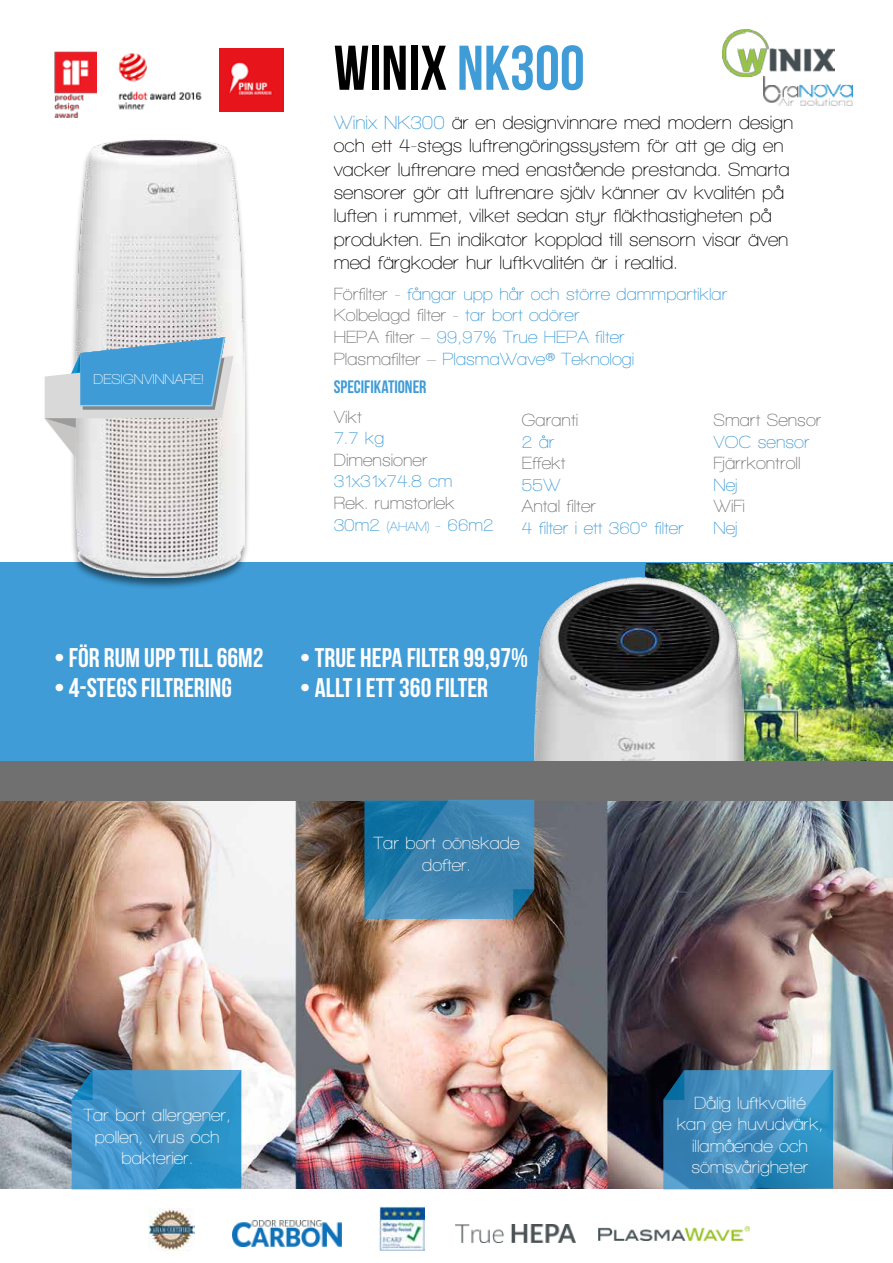
<style>
.page{position:relative;width:893px;height:1263px;background:#fff}
.page>*{position:absolute;margin:0;border:0;box-sizing:border-box;transform-origin:0 0}
.t1{font:63px "Bebas Neue";color:#000}
.t2{font:27px "Bebas Neue";color:#fff}
.t3{font:600 19.5px/23.4px "Walkway";color:#000}
.t4{font:600 18px/21.6px "Walkway";color:#3f9cd7}
.t5{font:600 18px/21.6px "Walkway";color:#fff;text-align:center}
.t6{font:600 18px/21.6px "Walkway";color:#707070}
.t7{font:18px "Bebas Neue";color:#3f9cd7}
.t8{font:600 14.55px "Walkway";color:#fff}
.s1{color:#3f9cd7}
.s2{color:#707070}
.s3{color:#717070}
.s4{font-size:13.5px;color:#3f9cd7}
</style>
<div class="page">
<div style="left:0;top:563px;width:893px;height:198px;background:#3f9cd7"></div>
<img style="left:645px;top:564px;width:248px;height:197px">
<img style="left:0;top:801px;width:893px;height:388px">
<img style="left:149px;top:1208px;width:45px;height:43px">
<img style="left:232px;top:1221px;width:110px;height:25px">
<img style="left:379px;top:1206px;width:45px;height:45px">
<img style="left:598px;top:1226px;width:151px;height:15px">
<img style="left:456px;top:1224px;width:119px;height:19px">
<div style="left:69px;top:140px;width:182px;height:450px;background:#000;opacity:.5"></div>
<img style="left:76px;top:139px;width:168px;height:438px">
<img style="left:534px;top:577px;width:210px;height:184px">
<div style="left:0;top:761px;width:893px;height:40px;background:#707070"></div>
<svg style="left:45px;top:337px;width:188px;height:121px;background:#a0c0d6"></svg>
<svg style="left:663px;top:1070px;width:170px;height:119px;background:#3d8bba"></svg>
<svg style="left:364px;top:800px;width:170px;height:119px;background:#3781ac"></svg>
<svg style="left:71px;top:1070px;width:170px;height:119px;background:#4194c6"></svg>
<img style="left:763px;top:76px;width:89px;height:30px">
<img style="left:723px;top:29px;width:112px;height:47px">
<img style="left:54px;top:51px;width:42px;height:67px">
<img style="left:118px;top:53px;width:84px;height:57px">
<img style="left:220px;top:48px;width:63px;height:64px">
<p class="t8" style="left:94px;top:371px;width:112px">DESIGNVINNARE!</p>
<h1 class="t1" style="left:334px;top:33px;width:252px">WINIX <span class="s1">NK300</span></h1>
<p class="t3" style="left:334px;top:110px;width:461px"><span class="s1">Winix NK300</span> är en designvinnare med modern design och ett 4-stegs luftrengöringssystem för att ge dig en vacker luftrenare med enastående prestanda. Smarta sensorer gör att luftrenare själv känner av kvalitén på luften i rummet, vilket sedan styr fläkthastigheten på produkten. En indikator kopplad till sensorn visar även med färgkoder hur luftkvalitén är i realtid.</p>
<p class="t4" style="left:334px;top:283px;width:395px"><span class="s2">Förfilter -</span> fångar upp hår och större dammpartiklar <span class="s3">Kolbelagd filter -</span> tar bort odörer<br><span class="s3">HEPA filter –</span> 99,97% True HEPA filter<br><span class="s3">Plasmafilter –</span> PlasmaWave® Teknologi</p>
<p class="t7" style="left:334px;top:377px;width:94px">SPECIFIKATIONER</p>
<p class="t6" style="left:334px;top:405px;width:30px">Vikt</p>
<p class="t4" style="left:334px;top:427px;width:52px">7.7 kg</p>
<p class="t6" style="left:334px;top:449px;width:95px">Dimensioner</p>
<p class="t4" style="left:334px;top:470px;width:120px">31x31x74.8 cm</p>
<p class="t6" style="left:334px;top:492px;width:162px">Rek. rumstorlek<br><span class="s1">30m2</span> <span class="s4">(AHAM)</span> <span class="s1">- 66m2</span></p>
<p class="t6" style="left:522px;top:409px;width:58px">Garanti</p>
<p class="t4" style="left:522px;top:431px;width:34px">2 år</p>
<p class="t6" style="left:522px;top:452px;width:45px">Effekt</p>
<p class="t4" style="left:522px;top:474px;width:40px">55W</p>
<p class="t6" style="left:522px;top:495px;width:76px">Antal filter</p>
<p class="t4" style="left:522px;top:517px;width:164px">4 filter i ett 360° filter</p>
<p class="t6" style="left:713px;top:409px;width:109px">Smart Sensor</p>
<p class="t4" style="left:713px;top:431px;width:98px">VOC sensor</p>
<p class="t6" style="left:713px;top:452px;width:88px">Fjärrkontroll</p>
<p class="t4" style="left:713px;top:474px;width:26px">Nej</p>
<p class="t6" style="left:713px;top:495px;width:33px">WiFi</p>
<p class="t4" style="left:713px;top:517px;width:26px">Nej</p>
<h2 class="t2" style="left:54px;top:643px;width:211px">• FÖR RUM UPP TILL 66M2</h2>
<h2 class="t2" style="left:54px;top:673px;width:179px">• 4-STEGS FILTRERING</h2>
<h2 class="t2" style="left:300px;top:643px;width:230px">• TRUE HEPA FILTER 99,97%</h2>
<h2 class="t2" style="left:300px;top:673px;width:190px">• ALLT I ETT 360 FILTER</h2>
<p class="t5" style="left:373px;top:832px;width:147px">Tar bort oönskade dofter.</p>
<p class="t5" style="left:83px;top:1104px;width:149px">Tar bort allergener, pollen, virus och bakterier.</p>
<p class="t5" style="left:677px;top:1091px;width:148px">Dålig luftkvalité<br>kan ge huvudvärk, illamående och sömsvårigheter</p>
</div>
